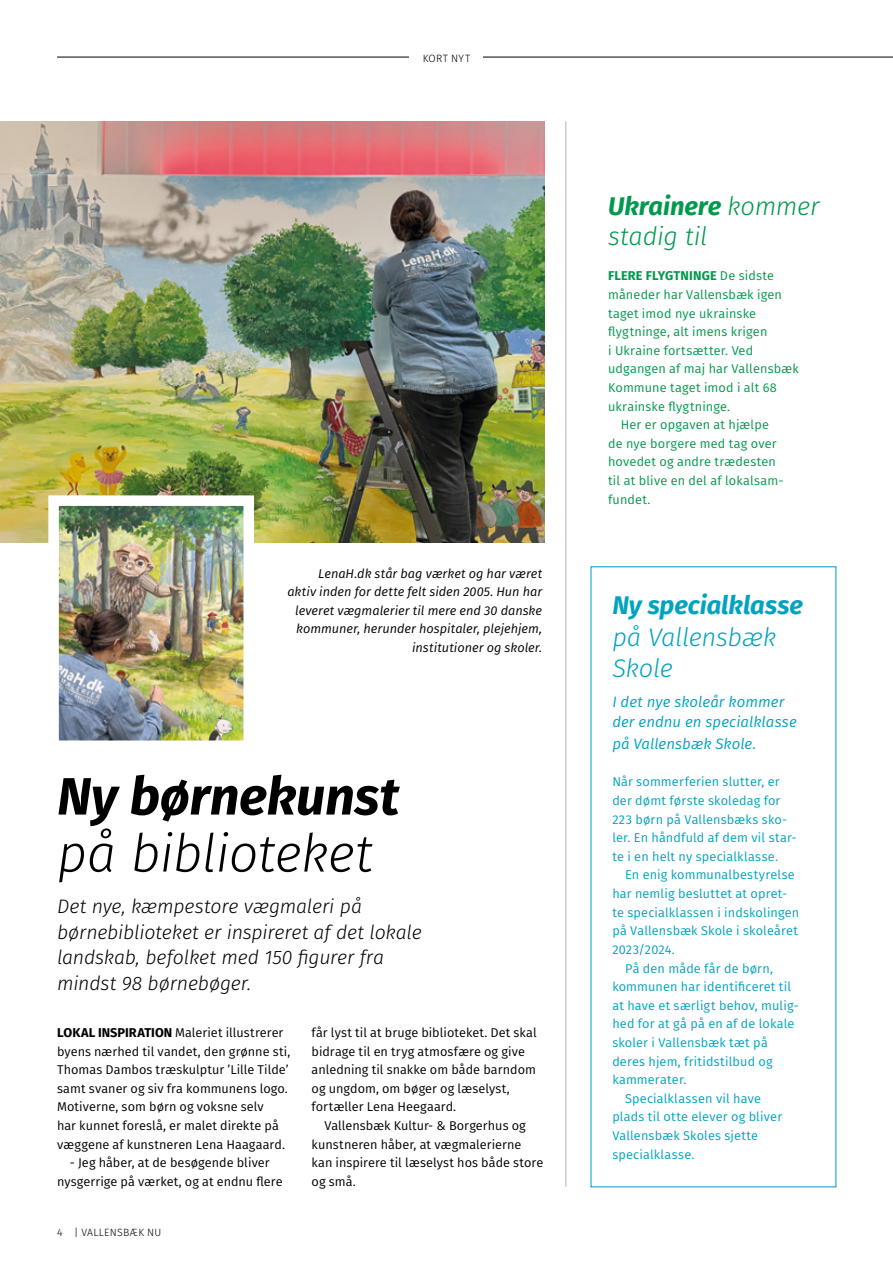
<style>
.page{position:relative;width:893px;height:1263px;background:#fff}
.page>*{position:absolute;margin:0;border:0;box-sizing:border-box;transform-origin:0 0}
.t1{font:italic 300 52.5px "Fira Sans";letter-spacing:-.015em;color:#000}
.t2{font:italic 700 52.5px "Fira Sans";letter-spacing:-.005em;color:#000}
.t3{font:italic 300 25.5px/30px "Fira Sans";letter-spacing:-.005em;color:#00994d}
.t4{font:italic 300 25.5px/31.5px "Fira Sans";letter-spacing:-.01em;color:#00a3c0}
.t5{font:italic 700 25.5px "Fira Sans";letter-spacing:-.005em;color:#00a3c0}
.t6{font:italic 300 19.5px/25.5px "Fira Sans";letter-spacing:-.01em;color:#000}
.t7{font:italic 15px/19.5px "Fira Sans";letter-spacing:.005em;color:#00a3c0}
.t8{font:12.75px/18.6px "Fira Sans";letter-spacing:.005em;color:#000}
.t9{font:12.75px/18.6px "Fira Sans";letter-spacing:.01em;color:#00a3c0}
.t10{font:12.75px "Fira Sans";letter-spacing:.01em;color:#00994d}
.t11{font:italic 12.75px/18.6px "Fira Sans";color:#000;text-align:right}
.t12{font:700 12.75px "Fira Sans";letter-spacing:.015em;color:#00994d}
.t13{font:300 10.65px "Fira Sans";letter-spacing:.04em;color:#000}
.t14{font:300 10.5px "Fira Sans";letter-spacing:.025em;color:#000}
.s1{font-weight:700}
.s2{font-weight:400}
</style>
<div class="page">
<hr style="left:57px;top:57px;width:836px;height:1px;background:#000">
<div style="left:410px;top:39px;width:73px;height:36px;background:#fff"></div>
<hr style="left:565px;top:121px;width:1px;height:1066px;background:#b3b2b2">
<img style="left:0;top:121px;width:545px;height:421px">
<img style="left:59px;top:506px;width:184px;height:234px">
<div style="left:48px;top:495px;width:206px;height:256px;border:10px solid #fff"></div>
<p class="t13" style="left:423px;top:51px;width:49px">KORT NYT</p>
<p class="t11" style="left:287px;top:563px;width:256px">LenaH.dk står bag værket og har været aktiv inden for dette felt siden 2005. Hun har leveret vægmalerier til mere end 30 danske kommuner, herunder hospitaler, plejehjem, institutioner og skoler.</p>
<h1 class="t2" style="left:57px;top:752px;width:344px">Ny børnekunst</h1>
<h1 class="t1" style="left:57px;top:816px;width:317px">på biblioteket</h1>
<h3 class="t6" style="left:57px;top:893px;width:366px">Det nye, kæmpestore vægmaleri på børnebiblioteket er inspireret af det lokale landskab, befolket med 150 figurer fra mindst 98 børnebøger.</h3>
<p class="t8" style="left:57px;top:1023px;width:235px"><span class="s1">LOKAL INSPIRATION</span> Maleriet illustrerer byens nærhed til vandet, den grønne sti, Thomas Dambos træskulptur ’Lille Tilde’ samt svaner og siv fra kommunens logo.<br>Motiverne, som børn og voksne selv<br>har kunnet foreslå, er malet direkte på væggene af kunstneren Lena Haagaard.</p>
<p class="t8" style="left:57px;top:1153px;width:227px;text-align:center">- Jeg håber, at de besøgende bliver nysgerrige på værket, og at endnu flere</p>
<p class="t14" style="left:57px;top:1225px;width:106px">4 | VALLENSBÆK NU</p>
<p class="t8" style="left:312px;top:1023px;width:227px">får lyst til at bruge biblioteket. Det skal bidrage til en tryg atmosfære og give anledning til snakke om både barndom og ungdom, om bøger og læselyst, fortæller Lena Heegaard.</p>
<p class="t8" style="left:312px;top:1116px;width:233px;text-indent:13px">Vallensbæk Kultur- &amp; Borgerhus og kunstneren håber, at vægmalerierne kan inspirere til læselyst hos både store og små.</p>
<h2 class="t3" style="left:608px;top:191px;width:213px"><span class="s1">Ukrainere</span> kommer stadig til</h2>
<p class="t12" style="left:608px;top:265px;width:168px">FLERE FLYGTNINGE <span class="s2">De sidste</span></p>
<p class="t10" style="left:608px;top:285px;width:175px">måneder har Vallensbæk igen</p>
<p class="t10" style="left:608px;top:304px;width:149px">taget imod nye ukrainske</p>
<p class="t10" style="left:608px;top:322px;width:161px">flygtninge, alt imens krigen</p>
<p class="t10" style="left:608px;top:341px;width:147px">i Ukraine fortsætter. Ved</p>
<p class="t10" style="left:608px;top:359px;width:192px">udgangen af maj har Vallensbæk</p>
<p class="t10" style="left:608px;top:378px;width:170px">Kommune taget imod i alt 68</p>
<p class="t10" style="left:608px;top:397px;width:124px">ukrainske flygtninge.</p>
<p class="t10" style="left:621px;top:415px;width:150px">Her er opgaven at hjælpe</p>
<p class="t10" style="left:608px;top:434px;width:170px">de nye borgere med tag over</p>
<p class="t10" style="left:608px;top:452px;width:169px">hovedet og andre trædesten</p>
<p class="t10" style="left:608px;top:471px;width:177px">til at blive en del af lokalsam-</p>
<p class="t10" style="left:608px;top:490px;width:44px">fundet.</p>
<h2 class="t5" style="left:612px;top:584px;width:192px">Ny specialklasse</h2>
<h2 class="t4" style="left:612px;top:621px;width:165px">på Vallensbæk<br>Skole</h2>
<p class="t7" style="left:612px;top:692px;width:186px">I det nye skoleår kommer der endnu en specialklasse</p>
<p class="t7" style="left:612px;top:734px;width:145px">på Vallensbæk Skole.</p>
<p class="t9" style="left:612px;top:772px;width:186px">Når sommerferien slutter, er der dømt første skoledag for<br>223 børn på Vallensbæks sko&shy;ler. En håndfuld af dem vil star&shy;te i en helt ny specialklasse.</p>
<p class="t9" style="left:625px;top:865px;width:171px">En enig kommunalbestyrelse</p>
<p class="t9" style="left:612px;top:884px;width:176px">har nemlig besluttet at opret-</p>
<p class="t9" style="left:612px;top:903px;width:188px">te specialklassen i indskolingen</p>
<p class="t9" style="left:612px;top:921px;width:187px">på Vallensbæk Skole i skoleåret</p>
<p class="t9" style="left:612px;top:940px;width:64px">2023/2024.</p>
<p class="t9" style="left:625px;top:958px;width:149px">På den måde får de børn,</p>
<p class="t9" style="left:612px;top:977px;width:180px">kommunen har identificeret til</p>
<p class="t9" style="left:612px;top:996px;width:188px">at have et særligt behov, mulig-</p>
<p class="t9" style="left:612px;top:1014px;width:184px">hed for at gå på en af de lokale</p>
<p class="t9" style="left:612px;top:1033px;width:157px">skoler i Vallensbæk tæt på</p>
<p class="t9" style="left:612px;top:1051px;width:162px">deres hjem, fritidstilbud og</p>
<p class="t9" style="left:612px;top:1070px;width:76px">kammerater.</p>
<p class="t9" style="left:625px;top:1089px;width:137px">Specialklassen vil have</p>
<p class="t9" style="left:612px;top:1107px;width:171px">plads til otte elever og bliver</p>
<p class="t9" style="left:612px;top:1126px;width:147px">Vallensbæk Skoles sjette</p>
<p class="t9" style="left:612px;top:1144px;width:84px">specialklasse.</p>
</div>
